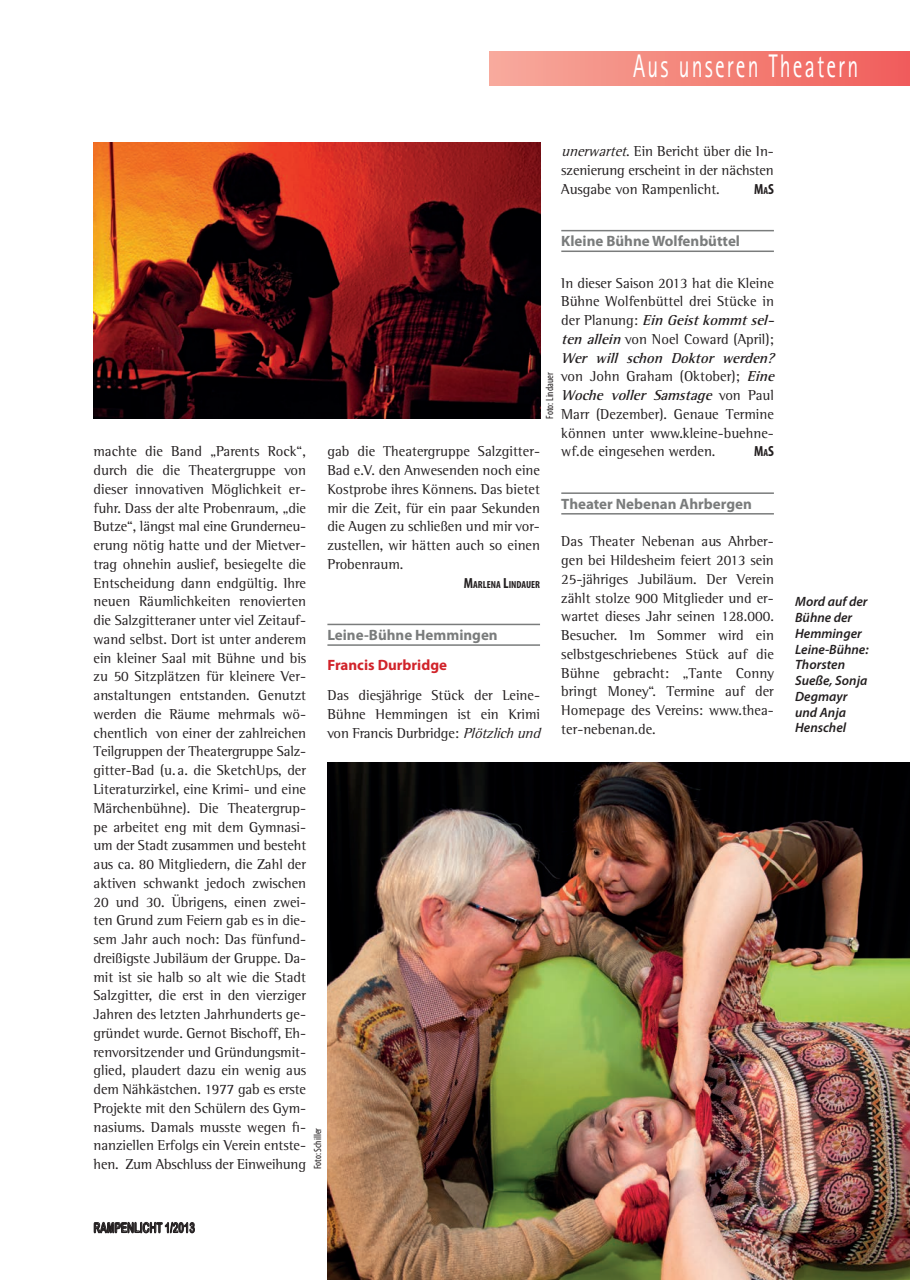
<style>
.page{position:relative;width:910px;height:1280px;background:#fff}
.page>*{position:absolute;margin:0;border:0;box-sizing:border-box;transform-origin:0 0}
.t1{font:32.7px "Rotis Sans Serif";letter-spacing:.1em;color:#fff;scale:.67 1}
.t2{font:700 15px "Myriad Pro";color:#7a7c7c}
.t3{font:700 15px "Myriad Pro";color:#d1232a}
.t4{font:14.7px/18.8px "Rotis Semi Serif";color:#231f20;text-align:justify}
.t5{font:700 condensed 14.7px "Myriad Pro";color:#231f20}
.t6{font:13.95px "Arial Rounded MT Bold";color:#231f20;scale:.67 1}
.t7{font:italic 600 13.5px/15.8px "Myriad Pro";color:#231f20}
.t8{font:condensed 10.5px "Myriad Pro";color:#231f20}
.t9{font:700 condensed 10.35px "Myriad Pro";color:#231f20}
.s1{font-style:italic}
.s2{font-size:10.35px}
.s3{font-weight:700;font-style:italic}
.s4{font-size:14.7px}
</style>
<div class="page">
<svg style="left:94px;top:1221px;width:101px;height:13px"></svg>
<hr style="left:327px;top:624px;width:213px;height:1px;background:#7a7c7c">
<hr style="left:327px;top:644px;width:213px;height:2px;background:#7a7c7c">
<hr style="left:561px;top:230px;width:213px;height:1px;background:#7a7c7c">
<hr style="left:561px;top:251px;width:213px;height:1px;background:#7a7c7c">
<hr style="left:561px;top:492px;width:213px;height:2px;background:#7a7c7c">
<hr style="left:561px;top:513px;width:213px;height:2px;background:#7a7c7c">
<img style="left:94px;top:142px;width:446px;height:277px">
<div style="left:489px;top:51px;width:421px;height:34px;background:linear-gradient(to right,#f7ab9c,#f05d5a)"></div>
<img style="left:327px;top:762px;width:583px;height:518px">
<h1 class="t1" style="left:633px;top:47px;width:337px">Aus unseren Theatern</h1>
<p class="t4" style="left:561px;top:142px;width:214px"><span class="s1">unerwartet</span>. Ein Bericht über die In&shy;szenierung erscheint in der nächsten Ausgabe von Rampenlicht.</p>
<p class="t5" style="left:754px;top:180px;width:21px">M<span class="s2">A</span>S</p>
<p class="t2" style="left:561px;top:231px;width:180px">Kleine Bühne Wolfenbüttel</p>
<p class="t4" style="left:561px;top:273px;width:219px;text-align:left">In dieser Saison 2013 hat die Kleine<br>Bühne Wolfenbüttel drei Stücke in d e r P l a n u n g : <span class="s3">EinGeistkommtsel&shy;tenallein</span>von Noel Coward (April);<br><span class="s3">Wer will schon Doktor werden? </span>von John Graham (Oktober); <span class="s3">Eine<br>Woche voller Samstage</span> v o n P a u l<br>Marr (Dezember). Genaue Termine können unter www.kleine-buehne&shy;wf.de eingesehen werden.</p>
<p class="t8" style="left:543px;top:419px;width:48px;rotate:-90deg">Foto: Lindauer</p>
<p class="t4" style="left:94px;top:442px;width:214px">machte die Band „Parents Rock“, durch die die Theatergruppe von dieser innovativen Möglichkeit er&shy;fuhr. Dass der alte Probenraum, „die Butze“, längst mal eine Grunderneu&shy;erung nötig hatte und der Mietver&shy;trag ohnehin auslief, besiegelte die Entscheidung dann endgültig. Ihre neuen Räumlichkeiten renovierten die Salzgitteraner unter viel Zeitauf&shy;wand selbst. Dort ist unter anderem ein kleiner Saal mit Bühne und bis zu 50 Sitzplätzen für kleinere Ver&shy;anstaltungen entstanden. Genutzt werden die Räume mehrmals wö&shy;chentlich von einer der zahlreichen Teilgruppen der Theatergruppe Salz&shy;gitter-Bad (u. a. die SketchUps, der Literaturzirkel, eine Krimi- und eine Märchenbühne). Die Theatergrup&shy;pe arbeitet eng mit dem Gymnasi&shy;um der Stadt zusammen und besteht aus ca. 80 Mitgliedern, die Zahl der aktiven schwankt jedoch zwischen 20 und 30. Übrigens, einen zwei&shy;ten Grund zum Feiern gab es in die&shy;sem Jahr auch noch: Das fünfund&shy;dreißigste Jubiläum der Gruppe. Da&shy;mit ist sie halb so alt wie die Stadt Salzgitter, die erst in den vierziger Jahren des letzten Jahrhunderts ge&shy;gründet wurde. Gernot Bischoff, Eh&shy;renvorsitzender und Gründungsmit&shy;glied, plaudert dazu ein wenig aus dem Nähkästchen. 1977 gab es erste Projekte mit den Schülern des Gym&shy;nasiums. Damals musste wegen fi&shy;nanziellen Erfolgs ein Verein entste&shy;hen. Zum Abschluss der Einweihung</p>
<p class="t4" style="left:327px;top:442px;width:214px">gab die Theatergruppe Salzgitter-Bad e.V. den Anwesenden noch eine Kostprobe ihres Könnens. Das bietet mir die Zeit, für ein paar Sekunden die Augen zu schließen und mir vor&shy;zustellen, wir hätten auch so einen Probenraum.</p>
<p class="t5" style="left:754px;top:442px;width:21px">M<span class="s2">A</span>S</p>
<p class="t2" style="left:561px;top:494px;width:192px">Theater Nebenan Ahrbergen</p>
<p class="t4" style="left:561px;top:532px;width:214px">Das Theater Nebenan aus Ahrber&shy;gen bei Hildesheim feiert 2013 sein 25-jähriges Jubiläum. Der Verein zählt stolze 900 Mitglieder und er&shy;wartet dieses Jahr seinen 128.000.<br>Besucher. Im Sommer wird ein selbstgeschriebenes Stück auf die Bühne gebracht: „Tante Conny bringt Money“. Termine auf der Homepage des Vereins: www.thea&shy;ter-nebenan.de.</p>
<p class="t9" style="left:464px;top:578px;width:78px"><span class="s4">M</span>ARLENA <span class="s4">L</span>INDAUER</p>
<p class="t2" style="left:327px;top:625px;width:172px">Leine-Bühne Hemmingen</p>
<p class="t3" style="left:327px;top:655px;width:121px">Francis Durbridge</p>
<p class="t4" style="left:327px;top:686px;width:219px;text-align:left">Das diesjährige Stück der Leine-<br>Bühne Hemmingen ist ein Krimi von Francis Durbridge: <span class="s1">Plötzlichund</span></p>
<p class="t8" style="left:311px;top:1169px;width:43px;rotate:-90deg">Foto: Schiller</p>
<p class="t7" style="left:795px;top:594px;width:75px">Mord auf der<br>Bühne der<br>Hemminger<br>Leine-Bühne:<br>Thorsten<br>Sueße, Sonja<br>Degmayr und Anja<br>Henschel</p>
<p class="t6" style="left:94px;top:1219px;width:153px">RAMPENLICHT 1/2013</p>
</div>
